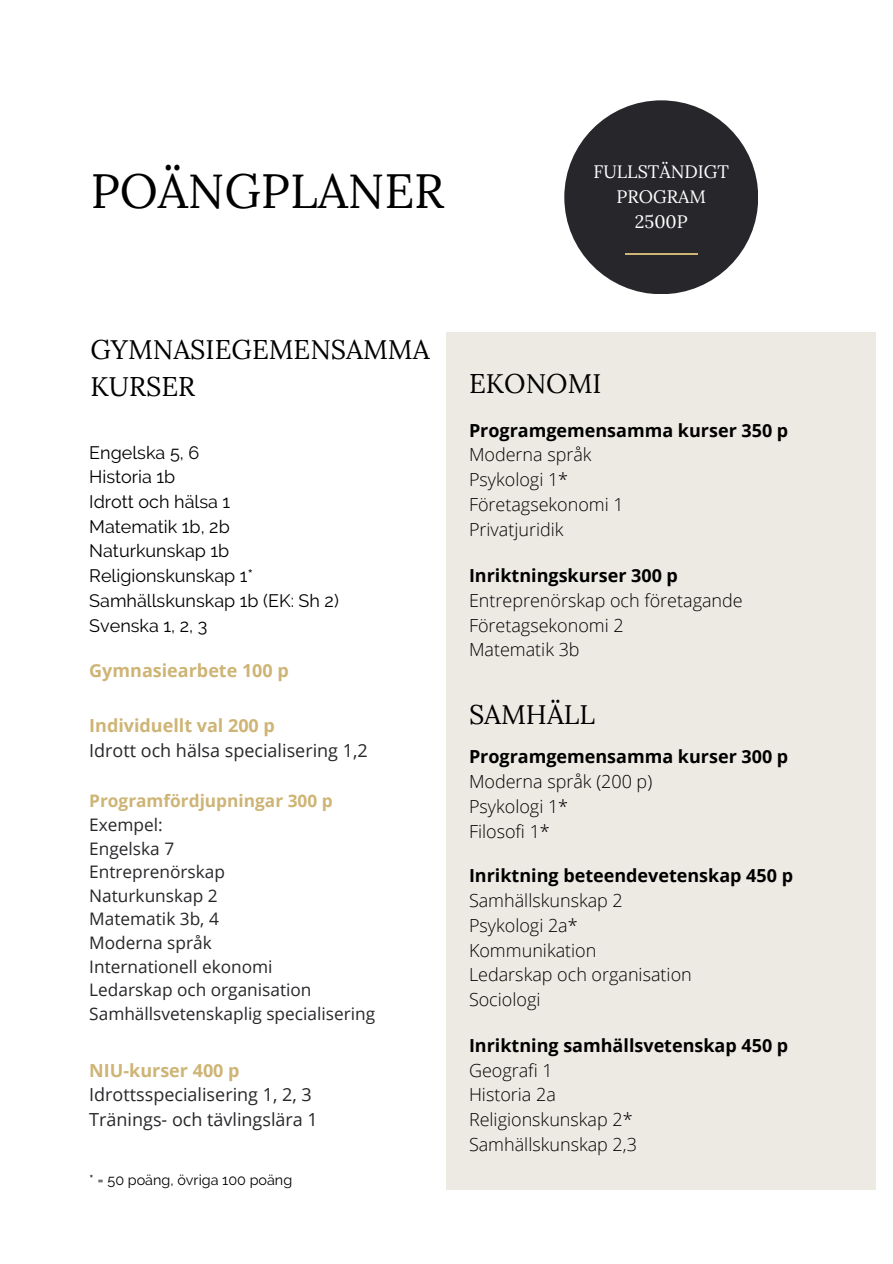
<style>
.page{position:relative;width:893px;height:1264px;background:#fff}
.page>*{position:absolute;margin:0;border:0;box-sizing:border-box;transform-origin:0 0}
.t1{font:48px "Lora";color:#000}
.t2{font:27px "Lora";color:#000}
.t3{font:300 18px/24.8px "Open Sans";color:#000}
.t4{font:700 18px "Open Sans";color:#000}
.t5{font:18px "Raleway";color:#000}
.t6{font:18px/24.8px "Open Sans";color:#27262a}
.t7{font:700 18px "Open Sans";color:#ceb475}
.t8{font:18px "Lora";color:#fff}
.t9{font:17.25px "Open Sans";color:#27262a}
.t10{font:700 17.25px "Open Sans";color:#ceb475}
.t11{font:14.4px "Raleway";color:#000}
</style>
<div class="page">
<div style="left:564px;top:100px;width:194px;height:194px;background:#27262a;border-radius:50%"></div>
<hr style="left:625px;top:253px;width:72px;height:2px;background:#ceb475">
<div style="left:446px;top:332px;width:430px;height:857px;background:#edeae3"></div>
<p class="t1" style="left:91px;top:159px;width:355px">POÄNGPLANER</p>
<p class="t8" style="left:593px;top:160px;width:137px">FULLSTÄNDIGT</p>
<p class="t8" style="left:616px;top:185px;width:91px">PROGRAM</p>
<p class="t8" style="left:635px;top:209px;width:54px">2500P</p>
<p class="t2" style="left:90px;top:332px;width:340px">GYMNASIEGEMENSAMMA</p>
<p class="t2" style="left:90px;top:369px;width:106px">KURSER</p>
<p class="t5" style="left:89px;top:441px;width:111px">Engelska 5, 6</p>
<p class="t5" style="left:89px;top:466px;width:88px">Historia 1b</p>
<p class="t5" style="left:89px;top:491px;width:142px">Idrott och hälsa 1</p>
<p class="t5" style="left:89px;top:516px;width:142px">Matematik 1b, 2b</p>
<p class="t5" style="left:89px;top:540px;width:141px">Naturkunskap 1b</p>
<p class="t5" style="left:89px;top:565px;width:166px">Religionskunskap 1*</p>
<p class="t5" style="left:89px;top:590px;width:251px">Samhällskunskap 1b (EK: Sh 2)</p>
<p class="t5" style="left:89px;top:614px;width:120px">Svenska 1, 2, 3</p>
<p class="t7" style="left:89px;top:658px;width:201px">Gymnasiearbete 100 p</p>
<p class="t7" style="left:89px;top:712px;width:187px">Individuellt val 200 p</p>
<p class="t6" style="left:89px;top:737px;width:280px">Idrott och hälsa specialisering 1,2</p>
<p class="t10" style="left:89px;top:789px;width:245px">Programfördjupningar 300 p</p>
<p class="t9" style="left:89px;top:812px;width:75px">Exempel:</p>
<p class="t9" style="left:89px;top:836px;width:86px">Engelska 7</p>
<p class="t9" style="left:89px;top:859px;width:137px">Entreprenörskap</p>
<p class="t9" style="left:89px;top:883px;width:130px">Naturkunskap 2</p>
<p class="t9" style="left:89px;top:907px;width:131px">Matematik 3b, 4</p>
<p class="t9" style="left:89px;top:930px;width:124px">Moderna språk</p>
<p class="t9" style="left:89px;top:954px;width:185px">Internationell ekonomi</p>
<p class="t9" style="left:89px;top:977px;width:224px">Ledarskap och organisation</p>
<p class="t9" style="left:89px;top:1001px;width:287px">Samhällsvetenskaplig specialisering</p>
<p class="t7" style="left:89px;top:1057px;width:152px">NIU-kurser 400 p</p>
<p class="t6" style="left:89px;top:1081px;width:230px">Idrottsspecialisering 1, 2, 3<br>Tränings- och tävlingslära 1</p>
<p class="t11" style="left:89px;top:1171px;width:204px">* = 50 poäng, övriga 100 poäng</p>
<p class="t2" style="left:469px;top:366px;width:134px">EKONOMI</p>
<p class="t4" style="left:469px;top:417px;width:321px">Programgemensamma kurser 350 p</p>
<p class="t3" style="left:469px;top:442px;width:124px">Moderna språk</p>
<p class="t3" style="left:469px;top:467px;width:101px">Psykologi 1*</p>
<p class="t3" style="left:469px;top:491px;width:156px">Företagsekonomi 1</p>
<p class="t3" style="left:469px;top:516px;width:96px">Privatjuridik</p>
<p class="t4" style="left:469px;top:563px;width:210px">Inriktningskurser 300 p</p>
<p class="t3" style="left:469px;top:587px;width:275px">Entreprenörskap och företagande<br>Företagsekonomi 2</p>
<p class="t3" style="left:469px;top:637px;width:112px">Matematik 3b</p>
<p class="t2" style="left:469px;top:697px;width:128px">SAMHÄLL</p>
<p class="t4" style="left:469px;top:744px;width:321px">Programgemensamma kurser 300 p</p>
<p class="t3" style="left:469px;top:768px;width:185px">Moderna språk (200 p)</p>
<p class="t3" style="left:469px;top:793px;width:101px">Psykologi 1*</p>
<p class="t3" style="left:469px;top:818px;width:82px">Filosofi 1*</p>
<p class="t4" style="left:469px;top:863px;width:325px">Inriktning beteendevetenskap 450 p</p>
<p class="t3" style="left:469px;top:887px;width:155px">Samhällskunskap 2</p>
<p class="t3" style="left:469px;top:912px;width:110px">Psykologi 2a*</p>
<p class="t3" style="left:469px;top:937px;width:129px">Kommunikation</p>
<p class="t3" style="left:469px;top:961px;width:224px">Ledarskap och organisation</p>
<p class="t3" style="left:469px;top:986px;width:73px">Sociologi</p>
<p class="t4" style="left:469px;top:1032px;width:321px">Inriktning samhällsvetenskap 450 p</p>
<p class="t3" style="left:469px;top:1057px;width:85px">Geografi 1</p>
<p class="t3" style="left:469px;top:1081px;width:88px">Historia 2a</p>
<p class="t3" style="left:469px;top:1106px;width:165px">Religionskunskap 2*</p>
<p class="t3" style="left:469px;top:1131px;width:169px">Samhällskunskap 2,3</p>
</div>
